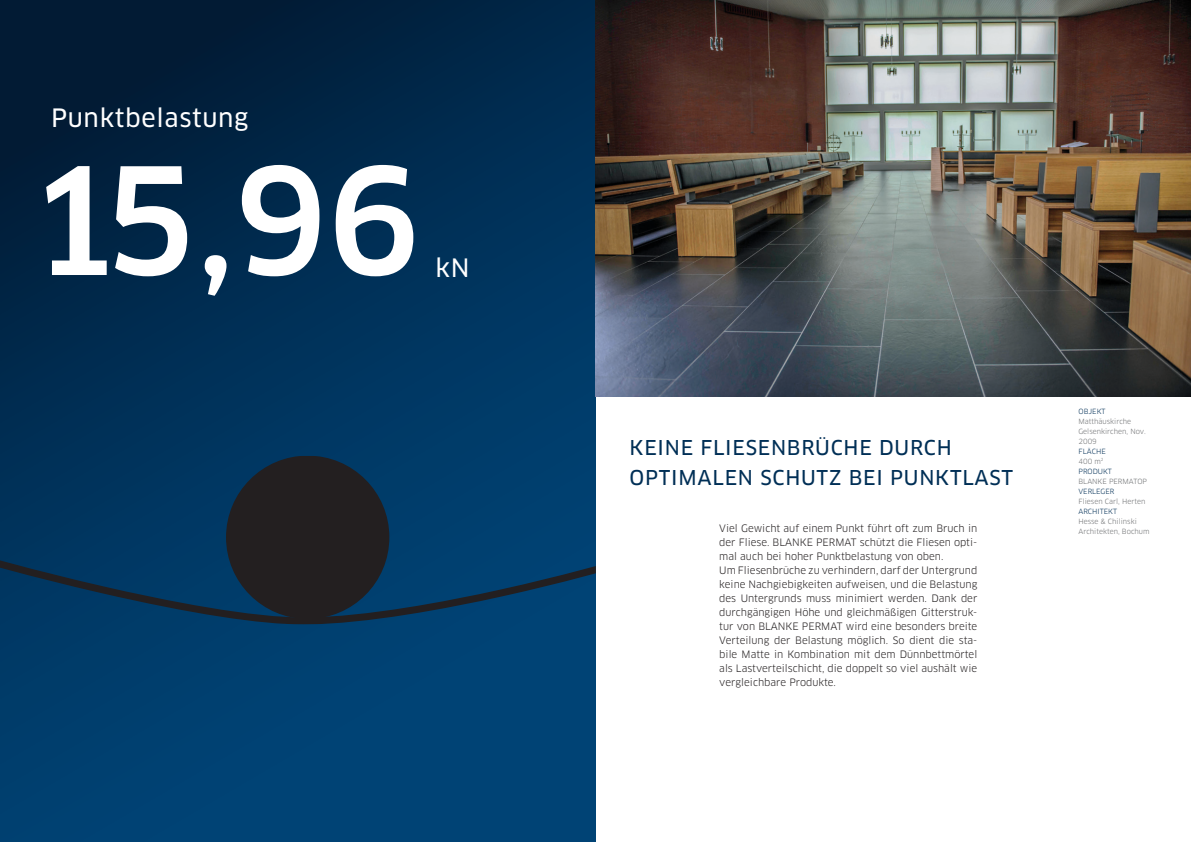
<style>
.page{position:relative;width:1191px;height:842px;background:#fff}
.page>*{position:absolute;margin:0;border:0;box-sizing:border-box;transform-origin:0 0}
.t1{font:500 145px "Clan OT";color:#fff}
.t2{font:24.8px "Clan OT News";letter-spacing:.025em;color:#fff}
.t3{font:20px/30px "Clan OT News";letter-spacing:.035em;color:#002f56}
.t4{font:10px/14px "Clan OT";color:#231f20}
.t5{font:7px/10px "Clan OT";color:#6d6f71}
.t6{font:7px/10px "Clan OT";color:#002f56}
.s1{color:#6d6f71}
</style>
<div class="page">
<svg style="left:0;top:0;width:595px;height:842px;background:#00325a"></svg>
<img style="left:595px;top:0;width:596px;height:397px">
<div style="left:226px;top:456px;width:163px;height:163px;background:#231f20;border-radius:50%"></div>
<svg style="left:0;top:554px;width:596px;height:70px"></svg>
<h2 class="t2" style="left:51px;top:103px;width:199px">PUNKTBELASTUNG</h2>
<h1 class="t1" style="left:27px;top:137px;width:396px">15,96</h1>
<h2 class="t2" style="left:435px;top:254px;width:36px">KN</h2>
<h3 class="t3" style="left:629px;top:433px;width:385px">KEIN E FLIESEN BRÜCHE DURCH<br>OPTIMALEN SCHUTZ BEI PUNKTLAST</h3>
<p class="t4" style="left:719px;top:522px;width:259px">Viel Gewicht auf einem Punkt führt oft zum Bruch in der Fliese. BLANKE PERMAT schützt die Fliesen opti&shy;mal auch bei hoher Punktbelastung von oben.<br>Um Fliesenbrüche zu verhindern, darf der Untergrund keine Nachgiebigkeiten aufweisen, und die Belastung des Untergrunds muss minimiert werden. Dank der durchgängigen Höhe und gleichmäßigen Gitterstruk&shy;tur von BLANKE PERMAT wird eine besonders breite Verteilung der Belastung möglich. So dient die sta&shy;bile Matte in Kombination mit dem Dünnbettmörtel als Lastverteilschicht, die doppelt so viel aushält wie vergleichbare Produkte.</p>
<p class="t6" style="left:1078px;top:406px;width:29px">OBJEKT</p>
<p class="t5" style="left:1078px;top:416px;width:69px">Matthäuskirche<br>Gelsenkirchen, Nov.<br>2009</p>
<p class="t6" style="left:1078px;top:446px;width:35px">Fläche<br><span class="s1">400 m</span><sup>2<br></sup>PRODUKT</p>
<p class="t5" style="left:1078px;top:476px;width:70px">BLANKE PERMATOP</p>
<p class="t6" style="left:1078px;top:486px;width:37px">VERLEGER</p>
<p class="t5" style="left:1078px;top:496px;width:69px">Fliesen Carl, Herten</p>
<p class="t6" style="left:1078px;top:506px;width:40px">ARCHITEKT</p>
<p class="t5" style="left:1078px;top:516px;width:72px">Hesse &amp; Chilinski<br>Architekten, Bochum</p>
</div>
